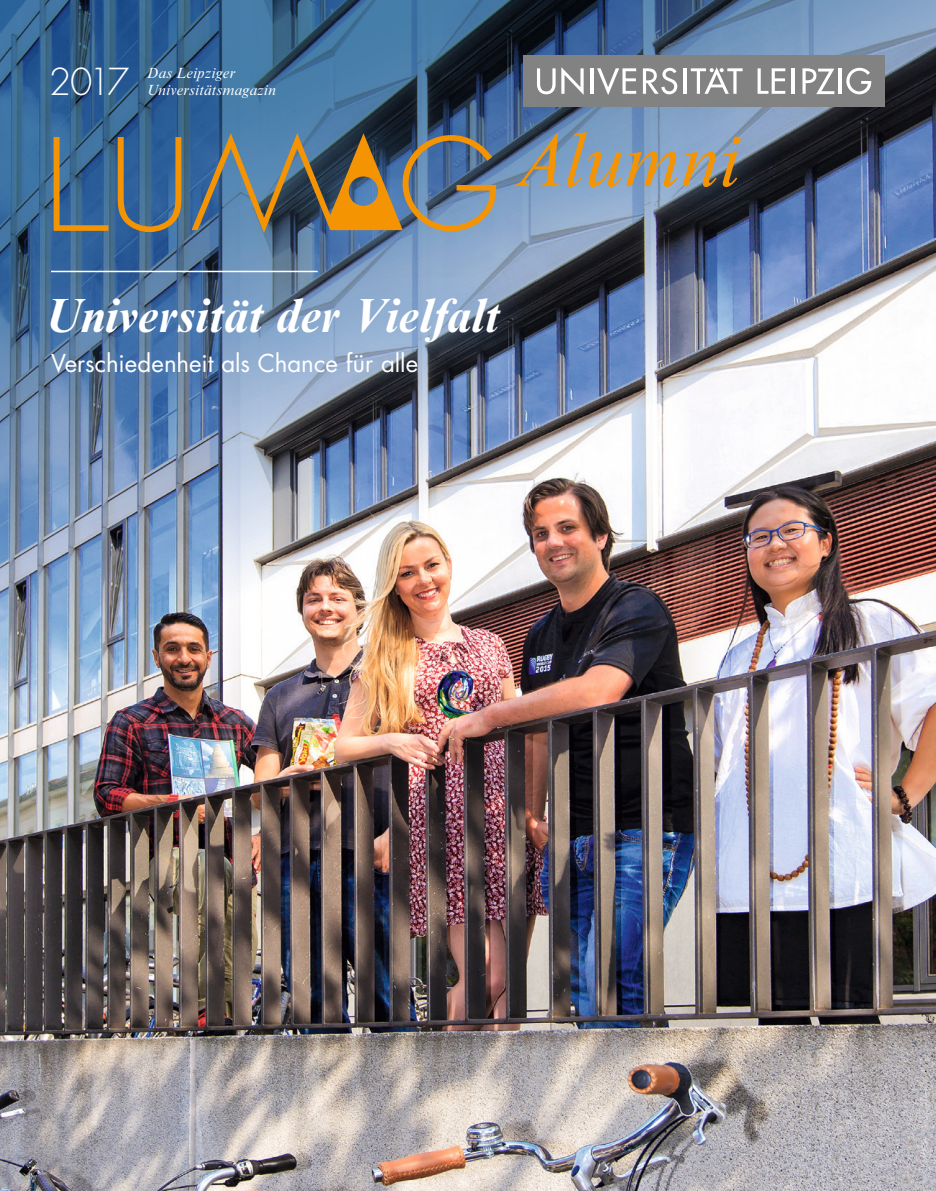
<style>
.page{position:relative;width:936px;height:1191px;background:#fff}
.page>*{position:absolute;margin:0;border:0;box-sizing:border-box;transform-origin:0 0}
.t1{font:italic 700 48px "Times New Roman MT Std";letter-spacing:-.005em;color:#fff}
.t2{font:300 36.15px "Futura Std";color:#fff}
.t3{font:24px "Futura Std";color:#fff}
.t4{font:italic 15px/17.1px "Times New Roman MT Std";letter-spacing:.005em;color:#fff}
</style>
<div class="page">
<img style="left:0;top:772px;width:935px;height:419px">
<img style="left:0;top:0;width:935px;height:772px">
<img style="left:6px;top:233px;width:537px;height:184px">
<div style="left:523px;top:55px;width:361px;height:52px;background:#818281"></div>
<hr style="left:683px;top:68px;width:3px;height:26px;background:#fff">
<svg style="left:597px;top:68px;width:39px;height:21px"></svg>
<hr style="left:590px;top:68px;width:3px;height:26px;background:#fff">
<svg style="left:561px;top:67px;width:22px;height:22px"></svg>
<svg style="left:537px;top:68px;width:18px;height:21px"></svg>
<svg style="left:846px;top:68px;width:25px;height:26px"></svg>
<hr style="left:838px;top:68px;width:3px;height:26px;background:#fff">
<hr style="left:791px;top:68px;width:3px;height:26px;background:#fff">
<svg style="left:757px;top:68px;width:28px;height:26px"></svg>
<svg style="left:643px;top:68px;width:34px;height:21px"></svg>
<svg style="left:802px;top:68px;width:32px;height:26px"></svg>
<svg style="left:690px;top:67px;width:52px;height:22px"></svg>
<svg style="left:6px;top:89px;width:535px;height:189px;background:#4b7199"></svg>
<svg style="left:54px;top:133px;width:422px;height:100px;background:#636f74"></svg>
<svg style="left:476px;top:89px;width:307px;height:144px;background:#677991"></svg>
<svg style="left:514px;top:132px;width:226px;height:55px;background:#949691"></svg>
<h2 class="t2" style="left:49px;top:60px;width:82px">2017</h2>
<p class="t4" style="left:147px;top:64px;width:130px">Das Leipziger<br>Universitätsmagazin</p>
<h1 class="t1" style="left:45px;top:286px;width:457px">Universität der Vielfalt</h1>
<h3 class="t3" style="left:51px;top:347px;width:368px">Verschiedenheit als Chance für alle</h3>
</div>
